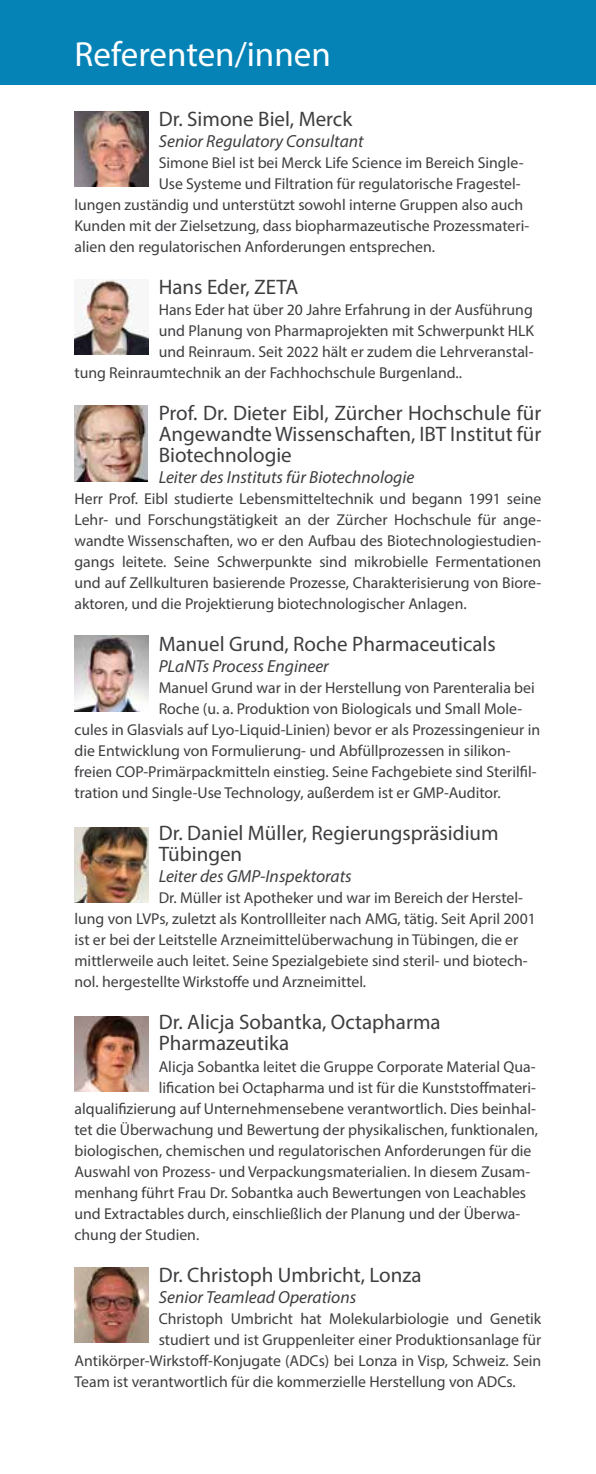
<style>
.page{position:relative;width:596px;height:1474px;background:#fff}
.page>*{position:absolute;margin:0;border:0;box-sizing:border-box;transform-origin:0 0}
.t1{font:35px "Myriad Pro";color:#fff}
.t2{font:21px/21px "Myriad Pro";color:#3e3d40}
.t3{font:italic 17.5px "Myriad Pro";color:#3e3d40}
.t4{font:15.75px/21px "Myriad Pro";color:#3e3d40;text-align:justify}
</style>
<div class="page">
<div style="left:0;top:0;width:595px;height:84px;background:#0683b6"></div>
<img style="left:74px;top:111px;width:75px;height:75px">
<img style="left:74px;top:279px;width:75px;height:75px">
<img style="left:74px;top:406px;width:73px;height:75px">
<img style="left:74px;top:635px;width:75px;height:76px">
<img style="left:74px;top:827px;width:75px;height:75px">
<img style="left:74px;top:1016px;width:75px;height:75px">
<img style="left:74px;top:1267px;width:75px;height:75px">
<h1 class="t1" style="left:74px;top:33px;width:258px">Referenten/innen</h1>
<h2 class="t2" style="left:159px;top:108px;width:195px">Dr. Simone Biel, Merck</h2>
<p class="t3" style="left:159px;top:130px;width:206px">Senior Regulatory Consultant</p>
<p class="t4" style="left:159px;top:152px;width:366px">Simone Biel ist bei Merck Life Science im Bereich Single-</p>
<p class="t4" style="left:159px;top:173px;width:363px">Use Systeme und Filtration für regulatorische Fragestel-</p>
<p class="t4" style="left:74px;top:194px;width:450px">lungen zuständig und unterstützt sowohl interne Gruppen also auch</p>
<p class="t4" style="left:74px;top:215px;width:456px">Kunden mit der Zielsetzung, dass biopharmazeutische Prozessmateri-</p>
<p class="t4" style="left:74px;top:236px;width:362px">alien den regulatorischen Anforderungen entsprechen.</p>
<h2 class="t2" style="left:159px;top:276px;width:141px">Hans Eder, ZETA</h2>
<p class="t4" style="left:159px;top:299px;width:375px">Hans Eder hat über 20 Jahre Erfahrung in der Ausführung</p>
<p class="t4" style="left:159px;top:320px;width:376px">und Planung von Pharmaprojekten mit Schwerpunkt HLK</p>
<p class="t4" style="left:159px;top:341px;width:376px">und Reinraum. Seit 2022 hält er zudem die Lehrveranstal-</p>
<p class="t4" style="left:74px;top:362px;width:389px">tung Reinraumtechnik an der Fachhochschule Burgenland..</p>
<h2 class="t2" style="left:159px;top:402px;width:384px;text-align:justify">Prof. Dr. Dieter Eibl, Zürcher Hochschule für Angewandte Wissenschaften, IBT Institut für Biotechnologie</h2>
<p class="t3" style="left:159px;top:466px;width:257px">Leiter des Instituts für Biotechnologie</p>
<p class="t4" style="left:74px;top:488px;width:468px">Herr Prof. Eibl studierte Lebensmitteltechnik und begann 1991 seine Lehr- und Forschungstätigkeit an der Zürcher Hochschule für ange&shy;wandte Wissenschaften, wo er den Aufbau des Biotechnologiestudien&shy;gangs leitete. Seine Schwerpunkte sind mikrobielle Fermentationen und auf Zellkulturen basierende Prozesse, Charakterisierung von Biore&shy;aktoren, und die Projektierung biotechnologischer Anlagen.</p>
<h2 class="t2" style="left:159px;top:633px;width:338px">Manuel Grund, Roche Pharmaceuticals</h2>
<p class="t3" style="left:159px;top:655px;width:171px">PLaNTs Process Engineer</p>
<p class="t4" style="left:159px;top:677px;width:377px">Manuel Grund war in der Herstellung von Parenteralia bei</p>
<p class="t4" style="left:159px;top:698px;width:365px">Roche (u. a. Produktion von Biologicals und Small Mole-</p>
<p class="t4" style="left:74px;top:719px;width:467px">cules in Glasvials auf Lyo-Liquid-Linien) bevor er als Prozessingenieur in</p>
<p class="t4" style="left:74px;top:740px;width:437px">die Entwicklung von Formulierung- und Abfüllprozessen in silikon-</p>
<p class="t4" style="left:74px;top:761px;width:463px">freien COP-Primärpackmitteln einstieg. Seine Fachgebiete sind Sterilfil-</p>
<p class="t4" style="left:74px;top:782px;width:427px">tration und Single-Use Technology, außerdem ist er GMP-Auditor.</p>
<h2 class="t2" style="left:159px;top:822px;width:341px">Dr. Daniel Müller, Regierungspräsidium<br>Tübingen</h2>
<p class="t3" style="left:159px;top:865px;width:194px">Leiter des GMP-Inspektorats</p>
<p class="t4" style="left:74px;top:887px;width:462px;text-align:left;text-indent:84px">Dr. Müller ist Apotheker und war im Bereich der Herstel&shy;lung von LVPs, zuletzt als Kontrollleiter nach AMG, tätig. Seit April 2001 ist er bei der Leitstelle Arzneimittelüberwachung in Tübingen, die er mittlerweile auch leitet. Seine Spezialgebiete sind steril- und biotech&shy;nol. hergestellte Wirkstoffe und Arzneimittel.</p>
<h2 class="t2" style="left:159px;top:1011px;width:283px">Dr. Alicja Sobantka, Octapharma<br>Pharmazeutika</h2>
<p class="t4" style="left:159px;top:1055px;width:378px">Alicja Sobantka leitet die Gruppe Corporate Material Qua-</p>
<p class="t4" style="left:159px;top:1076px;width:378px">lification bei Octapharma und ist für die Kunststoffmateri-</p>
<p class="t4" style="left:74px;top:1097px;width:462px">alqualifizierung auf Unternehmensebene verantwortlich. Dies beinhal-</p>
<p class="t4" style="left:74px;top:1118px;width:465px">tet die Überwachung und Bewertung der physikalischen, funktionalen,</p>
<p class="t4" style="left:74px;top:1139px;width:458px">biologischen, chemischen und regulatorischen Anforderungen für die</p>
<p class="t4" style="left:74px;top:1160px;width:457px">Auswahl von Prozess- und Verpackungsmaterialien. In diesem Zusam-</p>
<p class="t4" style="left:74px;top:1181px;width:453px">menhang führt Frau Dr. Sobantka auch Bewertungen von Leachables</p>
<p class="t4" style="left:74px;top:1202px;width:447px">und Extractables durch, einschließlich der Planung und der Überwa-</p>
<p class="t4" style="left:74px;top:1223px;width:126px">chung der Studien.</p>
<h2 class="t2" style="left:159px;top:1263px;width:264px">Dr. Christoph Umbricht, Lonza</h2>
<p class="t3" style="left:159px;top:1285px;width:199px">Senior Teamlead Operations</p>
<p class="t4" style="left:159px;top:1307px;width:384px">Christoph Umbricht hat Molekularbiologie und Genetik</p>
<p class="t4" style="left:159px;top:1328px;width:384px">studiert und ist Gruppenleiter einer Produktionsanlage für</p>
<p class="t4" style="left:74px;top:1349px;width:468px">Antikörper-Wirkstoff-Konjugate (ADCs) bei Lonza in Visp, Schweiz. Sein</p>
<p class="t4" style="left:74px;top:1370px;width:442px">Team ist verantwortlich für die kommerzielle Herstellung von ADCs.</p>
</div>
